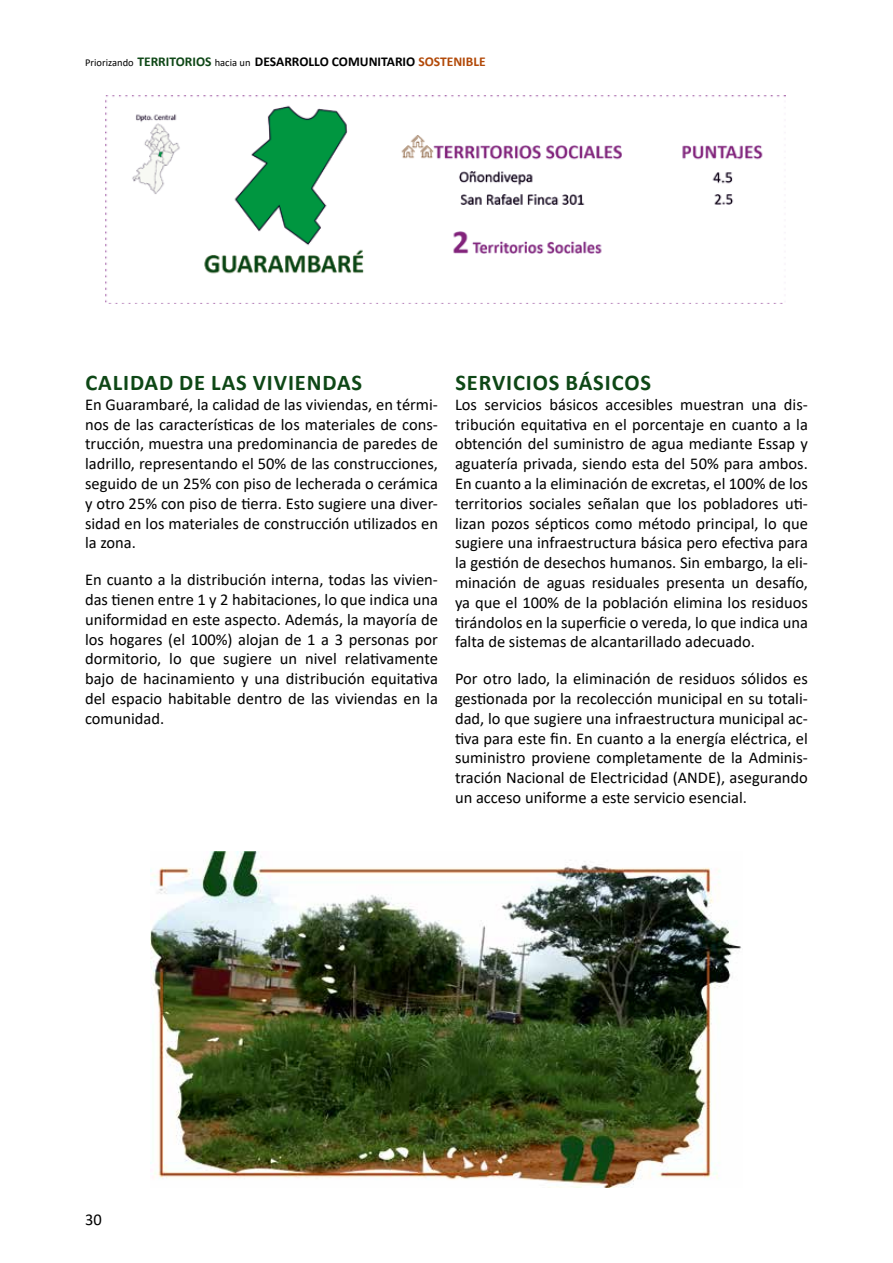
<style>
.page{position:relative;width:893px;height:1263px;background:#fff}
.page>*{position:absolute;margin:0;border:0;box-sizing:border-box;transform-origin:0 0}
.t1{font:700 22.5px "Calibri";letter-spacing:.04em;color:#0e4716}
.t2{font:16.5px/19.8px "Calibri";color:#000;text-align:justify}
.t3{font:700 13.5px "Calibri";color:#000}
.s1{font-weight:400;font-size:10.5px}
.s2{color:#0e4716}
.s3{color:#b24908}
</style>
<div class="page">
<img style="left:105px;top:96px;width:681px;height:207px">
<img style="left:150px;top:851px;width:592px;height:336px">
<p class="t3" style="left:85px;top:52px;width:402px"><span class="s1">Priorizando</span> <span class="s2">TERRITORIOS</span> <span class="s1">hacia un</span> DESARROLLO COMUNITARIO <span class="s3">SOSTENIBLE</span></p>
<h1 class="t1" style="left:85px;top:367px;width:278px">CALIDAD DE LAS VIVIENDAS</h1>
<p class="t2" style="left:85px;top:394px;width:354px">En Guarambaré, la calidad de las viviendas, en térmi&shy;nos de las características de los materiales de cons&shy;trucción, muestra una predominancia de paredes de ladrillo, representando el 50% de las construcciones, seguido de un 25% con piso de lecherada o cerámica y otro 25% con piso de tierra. Esto sugiere una diver&shy;sidad en los materiales de construcción utilizados en la zona.</p>
<p class="t2" style="left:85px;top:569px;width:354px">En cuanto a la distribución interna, todas las vivien&shy;das tienen entre 1 y 2 habitaciones, lo que indica una uniformidad en este aspecto. Además, la mayoría de los hogares (el 100%) alojan de 1 a 3 personas por dormitorio, lo que sugiere un nivel relativamente bajo de hacinamiento y una distribución equitativa del espacio habitable dentro de las viviendas en la comunidad.</p>
<h1 class="t1" style="left:455px;top:367px;width:197px">SERVICIOS BÁSICOS</h1>
<p class="t2" style="left:455px;top:394px;width:354px">Los servicios básicos accesibles muestran una dis&shy;tribución equitativa en el porcentaje en cuanto a la obtención del suministro de agua mediante Essap y aguatería privada, siendo esta del 50% para ambos.<br>En cuanto a la eliminación de excretas, el 100% de los territorios sociales señalan que los pobladores uti&shy;lizan pozos sépticos como método principal, lo que sugiere una infraestructura básica pero efectiva para la gestión de desechos humanos. Sin embargo, la eli&shy;minación de aguas residuales presenta un desafío, ya que el 100% de la población elimina los residuos tirándolos en la superficie o vereda, lo que indica una falta de sistemas de alcantarillado adecuado.</p>
<p class="t2" style="left:455px;top:668px;width:354px">Por otro lado, la eliminación de residuos sólidos es gestionada por la recolección municipal en su totali&shy;dad, lo que sugiere una infraestructura municipal ac&shy;tiva para este fin. En cuanto a la energía eléctrica, el suministro proviene completamente de la Adminis&shy;tración Nacional de Electricidad (ANDE), asegurando un acceso uniforme a este servicio esencial.</p>
<p class="t2" style="left:85px;top:1209px;width:18px">30</p>
</div>
